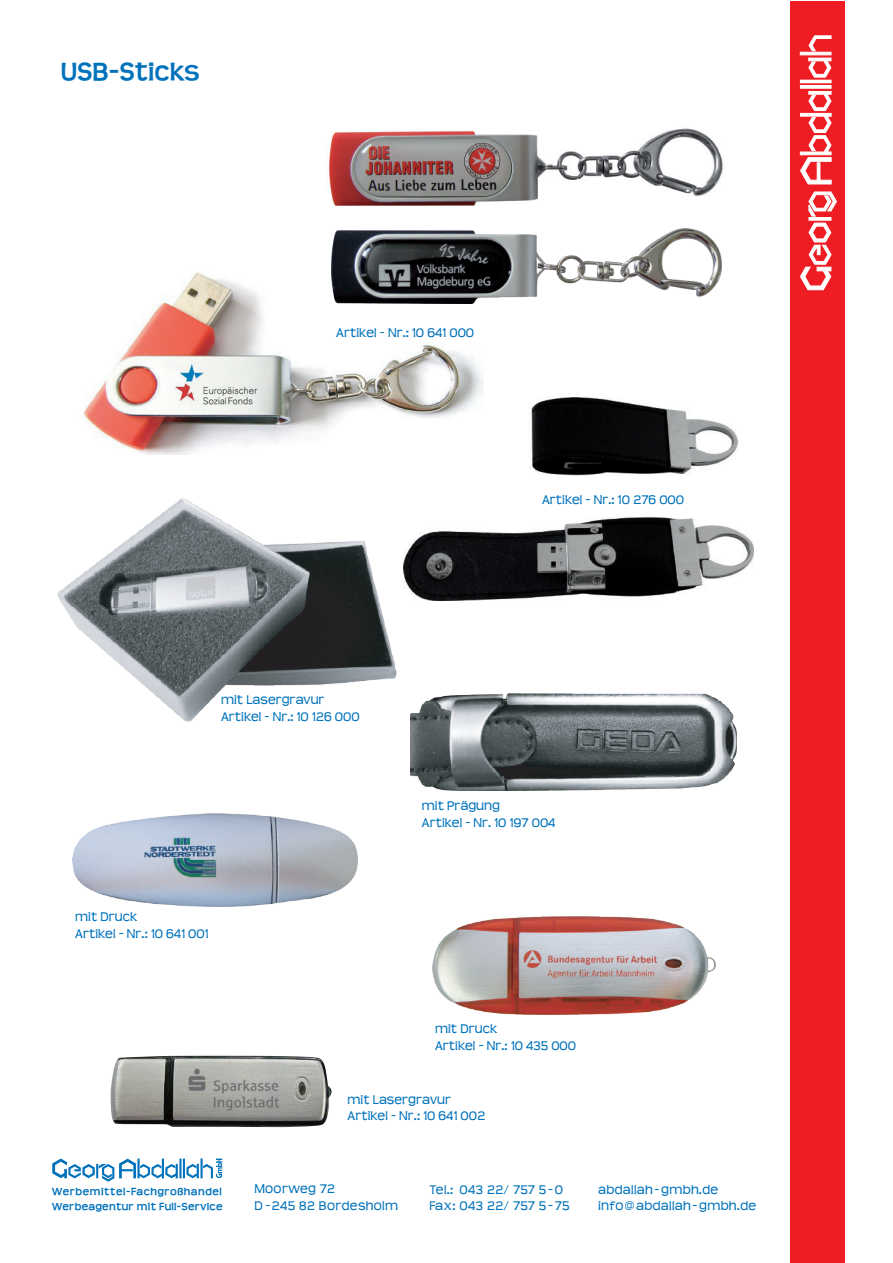
<style>
.page{position:relative;width:893px;height:1263px;background:#fff}
.page>*{position:absolute;margin:0;border:0;box-sizing:border-box;transform-origin:0 0}
.t1{font:700 27px "Teen";color:#0072bc}
.t2{font:13.95px/16.6px "Teen";color:#0072bc}
.t3{font:13.95px/16.6px "Teen";letter-spacing:.025em;color:#0072bc}
.t4{font:700 10.95px/14.9px "Teen";letter-spacing:.025em;color:#0072bc}
</style>
<div class="page">
<div style="left:790px;top:1px;width:55px;height:1262px;background:#ee1d23"></div>
<svg style="left:800px;top:91px;width:32px;height:93px"></svg>
<svg style="left:808px;top:58px;width:23px;height:20px"></svg>
<div style="left:800px;top:85px;width:31px;height:3px;border:1px solid #fff"></div>
<div style="left:800px;top:80px;width:31px;height:3px;border:1px solid #fff"></div>
<div style="left:800px;top:52px;width:31px;height:3px;background:#fff;border:1px solid #fff"></div>
<svg style="left:809px;top:35px;width:22px;height:16px"></svg>
<hr style="left:809px;top:217px;width:22px;height:3px;background:#fff">
<svg style="left:808px;top:191px;width:29px;height:26px"></svg>
<svg style="left:800px;top:223px;width:32px;height:67px"></svg>
<svg style="left:52px;top:1158px;width:170px;height:24px"></svg>
<img style="left:433px;top:397px;width:321px;height:204px">
<img style="left:411px;top:694px;width:325px;height:96px">
<img style="left:57px;top:498px;width:376px;height:252px">
<img style="left:84px;top:266px;width:399px;height:189px">
<img style="left:329px;top:128px;width:394px;height:78px">
<img style="left:332px;top:229px;width:390px;height:74px">
<img style="left:72px;top:813px;width:286px;height:93px">
<img style="left:432px;top:916px;width:283px;height:98px">
<img style="left:110px;top:1055px;width:222px;height:72px">
<p class="t1" style="left:61px;top:56px;width:141px">USB-Sticks</p>
<p class="t2" style="left:336px;top:324px;width:139px">Artikel - Nr.: 10 641 000</p>
<p class="t2" style="left:542px;top:492px;width:144px">Artikel - Nr.: 10 276 000</p>
<p class="t2" style="left:221px;top:692px;width:140px">mit Lasergravur<br>Artikel - Nr.: 10 126 000</p>
<p class="t2" style="left:75px;top:909px;width:135px">mit Druck<br>Artikel - Nr.: 10 641 001</p>
<p class="t2" style="left:422px;top:798px;width:135px">mit Prägung<br>Artikel - Nr. 10 197 004</p>
<p class="t2" style="left:435px;top:1021px;width:143px">mit Druck<br>Artikel - Nr.: 10 435 000</p>
<p class="t2" style="left:348px;top:1091px;width:139px">mit Lasergravur<br>Artikel - Nr.: 10 641 002</p>
<p class="t4" style="left:52px;top:1184px;width:172px">Werbemittel-Fachgroßhandel<br>Werbeagentur mit Full-Service</p>
<p class="t3" style="left:254px;top:1180px;width:145px">Moorweg 72<br>D -245 82 Bordesholm</p>
<p class="t2" style="left:429px;top:1183px;width:142px;line-height:15.3px">Tel.: 043 22/ 757 5-0<br>Fax: 043 22/ 757 5-75</p>
<p class="t3" style="left:598px;top:1183px;width:160px;line-height:15.3px">abdallah-gmbh.de info@abdallah-gmbh.de</p>
</div>
